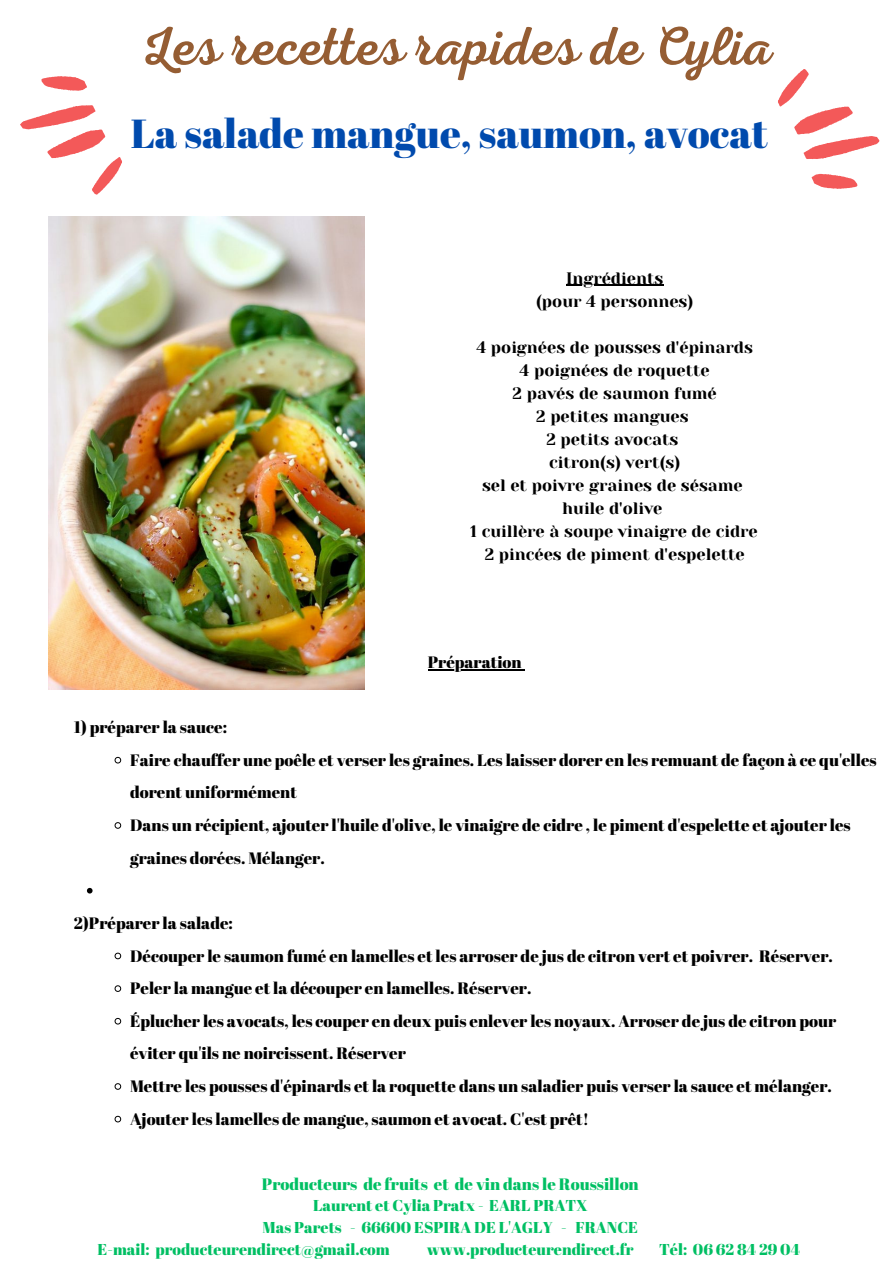
<style>
.page{position:relative;width:893px;height:1263px;background:#fff}
.page>*{position:absolute;margin:0;border:0;box-sizing:border-box;transform-origin:0 0}
.t1{font:54.38px "RTL Adam Script Regular";color:#955d33}
.t2{font:40.5px "Abril Fatface";color:#004aad}
.t3{font:16.5px/32.6px "Abril Fatface";color:#000}
.t4{font:16.5px "Yeseva One";color:#000}
.t5{font:16.5px "Abril Fatface";color:#00bf63}
.t6{font:15.75px "Abril Fatface";color:#00bf63}
</style>
<div class="page">
<svg style="left:20px;top:76px;width:102px;height:119px"></svg>
<svg style="left:778px;top:69px;width:102px;height:120px"></svg>
<img style="left:49px;top:216px;width:315px;height:473px">
<hr style="left:566px;top:285px;width:97px;height:1px;background:#000">
<svg style="left:114px;top:757px;width:7px;height:7px"></svg>
<svg style="left:114px;top:822px;width:7px;height:7px"></svg>
<svg style="left:87px;top:888px;width:6px;height:5px"></svg>
<svg style="left:114px;top:952px;width:7px;height:7px"></svg>
<svg style="left:114px;top:985px;width:7px;height:7px"></svg>
<svg style="left:114px;top:1018px;width:7px;height:7px"></svg>
<svg style="left:114px;top:1083px;width:7px;height:7px"></svg>
<svg style="left:114px;top:1115px;width:7px;height:7px"></svg>
<hr style="left:428px;top:669px;width:94px;height:1px;background:#000">
<p class="t1" style="left:141px;top:15px;width:632px">Les recettes rapides de Cylia</p>
<p class="t2" style="left:131px;top:105px;width:638px">La salade mangue, saumon, avocat</p>
<p class="t4" style="left:566px;top:268px;width:99px">Ingrédients</p>
<p class="t4" style="left:536px;top:291px;width:159px">(pour 4 personnes)</p>
<p class="t4" style="left:476px;top:338px;width:278px">4 poignées de pousses d'épinards</p>
<p class="t4" style="left:519px;top:361px;width:192px">4 poignées de roquette</p>
<p class="t4" style="left:512px;top:384px;width:206px">2 pavés de saumon fumé</p>
<p class="t4" style="left:536px;top:407px;width:154px">2 petites mangues</p>
<p class="t4" style="left:546px;top:430px;width:133px">2 petits avocats</p>
<p class="t4" style="left:549px;top:453px;width:133px">citron(s) vert(s)</p>
<p class="t4" style="left:482px;top:476px;width:262px">sel et poivre graines de sésame</p>
<p class="t4" style="left:562px;top:499px;width:102px">huile d'olive</p>
<p class="t4" style="left:470px;top:522px;width:289px">1 cuillère à soupe vinaigre de cidre</p>
<p class="t4" style="left:485px;top:545px;width:261px">2 pincées de piment d'espelette</p>
<p class="t3" style="left:74px;top:710px;width:155px">1) préparer la sauce:</p>
<p class="t3" style="left:428px;top:645px;width:95px">Préparation</p>
<p class="t3" style="left:130px;top:743px;width:748px">Faire chauffer une poêle et verser les graines. Les laisser dorer en les remuant de façon à ce qu'elles dorent uniformément</p>
<p class="t3" style="left:130px;top:808px;width:722px">Dans un récipient, ajouter l'huile d'olive, le vinaigre de cidre , le piment d'espelette et ajouter les graines dorées. Mélanger.</p>
<p class="t3" style="left:74px;top:906px;width:160px">2)Préparer la salade:</p>
<p class="t3" style="left:130px;top:939px;width:704px">Découper le saumon fumé en lamelles et les arroser de jus de citron vert et poivrer. Réserver.</p>
<p class="t3" style="left:130px;top:971px;width:403px">Peler la mangue et la découper en lamelles. Réserver.</p>
<p class="t3" style="left:130px;top:1004px;width:708px">Éplucher les avocats, les couper en deux puis enlever les noyaux. Arroser de jus de citron pour éviter qu'ils ne noircissent. Réserver</p>
<p class="t3" style="left:130px;top:1069px;width:703px">Mettre les pousses d'épinards et la roquette dans un saladier puis verser la sauce et mélanger.</p>
<p class="t3" style="left:130px;top:1102px;width:460px">Ajouter les lamelles de mangue, saumon et avocat. C'est prêt!</p>
<p class="t5" style="left:262px;top:1172px;width:378px">Producteurs de fruits et de vin dans le Roussillon</p>
<p class="t6" style="left:313px;top:1195px;width:276px">Laurent et Cylia Pratx - EARL PRATX</p>
<p class="t6" style="left:263px;top:1217px;width:377px">Mas Parets - 66600 ESPIRA DE L'AGLY - FRANCE</p>
<p class="t6" style="left:98px;top:1238px;width:294px">E-mail: producteurendirect@gmail.com</p>
<p class="t6" style="left:427px;top:1238px;width:208px">www.producteurendirect.fr</p>
<p class="t6" style="left:659px;top:1238px;width:142px">Tél: 06 62 84 29 04</p>
</div>
